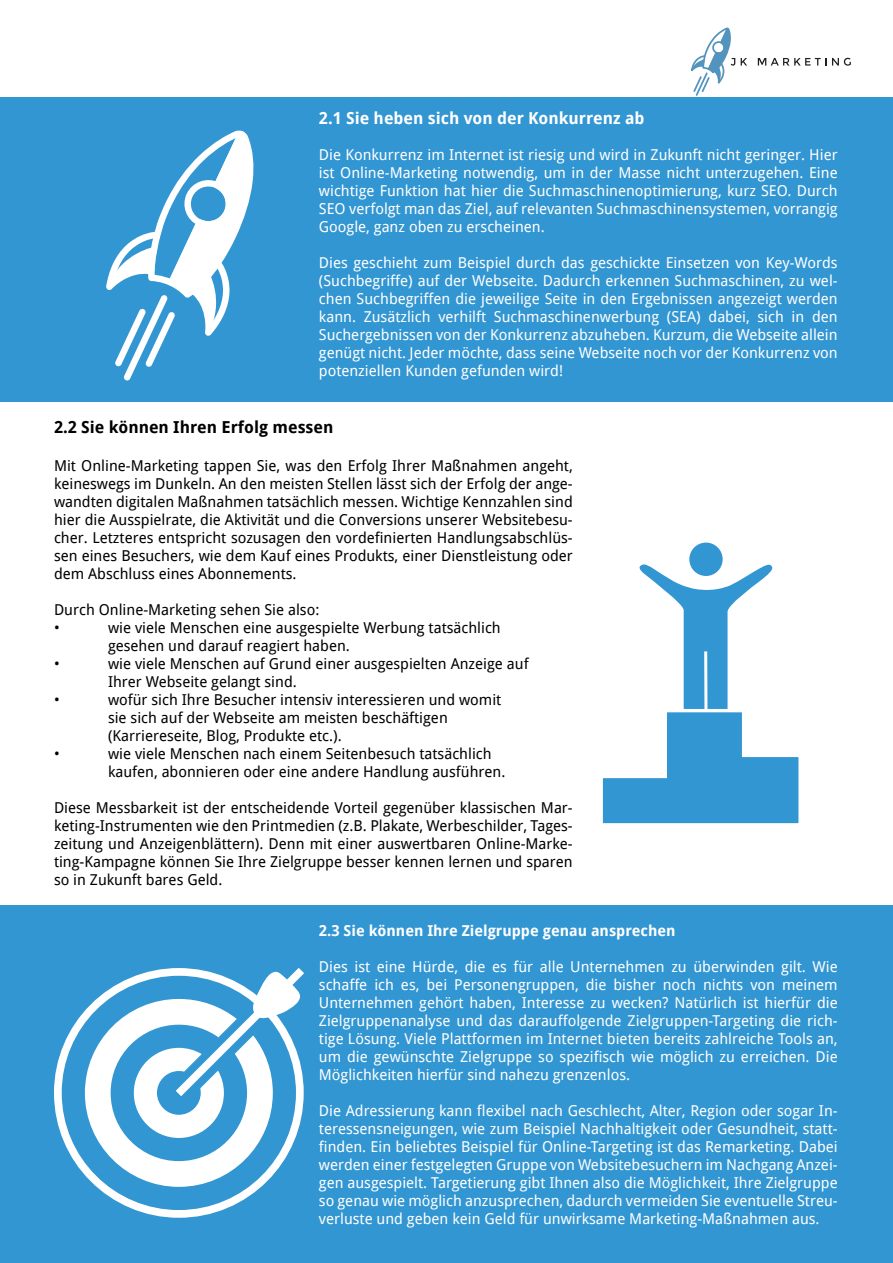
<style>
.page{position:relative;width:893px;height:1263px;background:#fff}
.page>*{position:absolute;margin:0;border:0;box-sizing:border-box;transform-origin:0 0}
.t1{font:700 16.5px "Droid Sans";color:#fff}
.t2{font:700 16.5px "Droid Sans";color:#000}
.t3{font:15px/18px "Droid Sans";color:#fff;text-align:justify}
.t4{font:15px/18px "Droid Sans";color:#000}
.t5{font:700 15px "Droid Sans";color:#fff}
</style>
<div class="page">
<svg style="left:691px;top:28px;width:44px;height:68px"></svg>
<svg style="left:741px;top:58px;width:6px;height:8px"></svg>
<svg style="left:758px;top:58px;width:93px;height:8px"></svg>
<div style="left:0;top:98px;width:893px;height:304px;background:#3296d3"></div>
<div style="left:0;top:906px;width:893px;height:357px;background:#3296d3"></div>
<svg style="left:54px;top:1010px;width:207px;height:208px"></svg>
<svg style="left:85px;top:968px;width:219px;height:219px"></svg>
<svg style="left:106px;top:130px;width:148px;height:251px"></svg>
<svg style="left:602px;top:757px;width:197px;height:67px"></svg>
<svg style="left:634px;top:542px;width:141px;height:364px"></svg>
<p class="t1" style="left:319px;top:112px;width:327px">2.1 Sie heben sich von der Konkurrenz ab</p>
<p class="t3" style="left:319px;top:147px;width:520px">Die Konkurrenz im Internet ist riesig und wird in Zukunft nicht geringer. Hier ist Online-Marketing notwendig, um in der Masse nicht unterzugehen. Eine wichtige Funktion hat hier die Suchmaschinenoptimierung, kurz SEO. Durch SEO verfolgt man das Ziel, auf relevanten Suchmaschinensystemen, vorrangig Google, ganz oben zu erscheinen.</p>
<p class="t3" style="left:319px;top:255px;width:520px">Dies geschieht zum Beispiel durch das geschickte Einsetzen von Key-Words (Suchbegriffe) auf der Webseite. Dadurch erkennen Suchmaschinen, zu wel&shy;chen Suchbegriffen die jeweilige Seite in den Ergebnissen angezeigt werden kann. Zusätzlich verhilft Suchmaschinenwerbung (SEA) dabei, sich in den Suchergebnissen von der Konkurrenz abzuheben. Kurzum, die Webseite allein genügt nicht. Jeder möchte, dass seine Webseite noch vor der Konkurrenz von potenziellen Kunden gefunden wird!</p>
<p class="t2" style="left:54px;top:420px;width:281px">2.2 Sie können Ihren Erfolg messen</p>
<p class="t4" style="left:54px;top:458px;width:520px;text-align:justify">Mit Online-Marketing tappen Sie, was den Erfolg Ihrer Maßnahmen angeht, keineswegs im Dunkeln. An den meisten Stellen lässt sich der Erfolg der ange&shy;wandten digitalen Maßnahmen tatsächlich messen. Wichtige Kennzahlen sind hier die Ausspielrate, die Aktivität und die Conversions unserer Websitebesu&shy;cher. Letzteres entspricht sozusagen den vordefinierten Handlungsabschlüs&shy;sen eines Besuchers, wie dem Kauf eines Produkts, einer Dienstleistung oder dem Abschluss eines Abonnements.</p>
<p class="t4" style="left:54px;top:602px;width:267px">Durch Online-Marketing sehen Sie also: •</p>
<p class="t4" style="left:108px;top:620px;width:394px">wie viele Menschen eine ausgespielte Werbung tatsächlich gesehen und darauf reagiert haben.</p>
<p class="t4" style="left:54px;top:656px;width:7px">•</p>
<p class="t4" style="left:108px;top:656px;width:422px">wie viele Menschen auf Grund einer ausgespielten Anzeige auf<br>Ihrer Webseite gelangt sind.</p>
<p class="t4" style="left:54px;top:692px;width:7px">•</p>
<p class="t4" style="left:108px;top:692px;width:395px">wofür sich Ihre Besucher intensiv interessieren und womit sie sich auf der Webseite am meisten beschäftigen (Karriereseite, Blog, Produkte etc.).</p>
<p class="t4" style="left:54px;top:746px;width:7px">•</p>
<p class="t4" style="left:108px;top:746px;width:399px">wie viele Menschen nach einem Seitenbesuch tatsächlich kaufen, abonnieren oder eine andere Handlung ausführen.</p>
<p class="t4" style="left:54px;top:800px;width:520px;text-align:justify">Diese Messbarkeit ist der entscheidende Vorteil gegenüber klassischen Mar&shy;keting-Instrumenten wie den Printmedien (z.B. Plakate, Werbeschilder, Tages&shy;zeitung und Anzeigenblättern). Denn mit einer auswertbaren Online-Marke&shy;ting-Kampagne können Sie Ihre Zielgruppe besser kennen lernen und sparen so in Zukunft bares Geld.</p>
<p class="t5" style="left:319px;top:924px;width:358px">2.3 Sie können Ihre Zielgruppe genau ansprechen</p>
<p class="t3" style="left:319px;top:959px;width:520px">Dies ist eine Hürde, die es für alle Unternehmen zu überwinden gilt. Wie schaffe ich es, bei Personengruppen, die bisher noch nichts von meinem Unternehmen gehört haben, Interesse zu wecken? Natürlich ist hierfür die Zielgruppenanalyse und das darauffolgende Zielgruppen-Targeting die rich&shy;tige Lösung. Viele Plattformen im Internet bieten bereits zahlreiche Tools an, um die gewünschte Zielgruppe so spezifisch wie möglich zu erreichen. Die Möglichkeiten hierfür sind nahezu grenzenlos.</p>
<p class="t3" style="left:319px;top:1101px;width:520px">Die Adressierung kann flexibel nach Geschlecht, Alter, Region oder sogar In&shy;teressensneigungen, wie zum Beispiel Nachhaltigkeit oder Gesundheit, statt&shy;finden. Ein beliebtes Beispiel für Online-Targeting ist das Remarketing. Dabei werden einer festgelegten Gruppe von Websitebesuchern im Nachgang Anzei&shy;gen ausgespielt. Targetierung gibt Ihnen also die Möglichkeit, Ihre Zielgruppe so genau wie möglich anzusprechen, dadurch vermeiden Sie eventuelle Streu&shy;verluste und geben kein Geld für unwirksame Marketing-Maßnahmen aus.</p>
</div>
